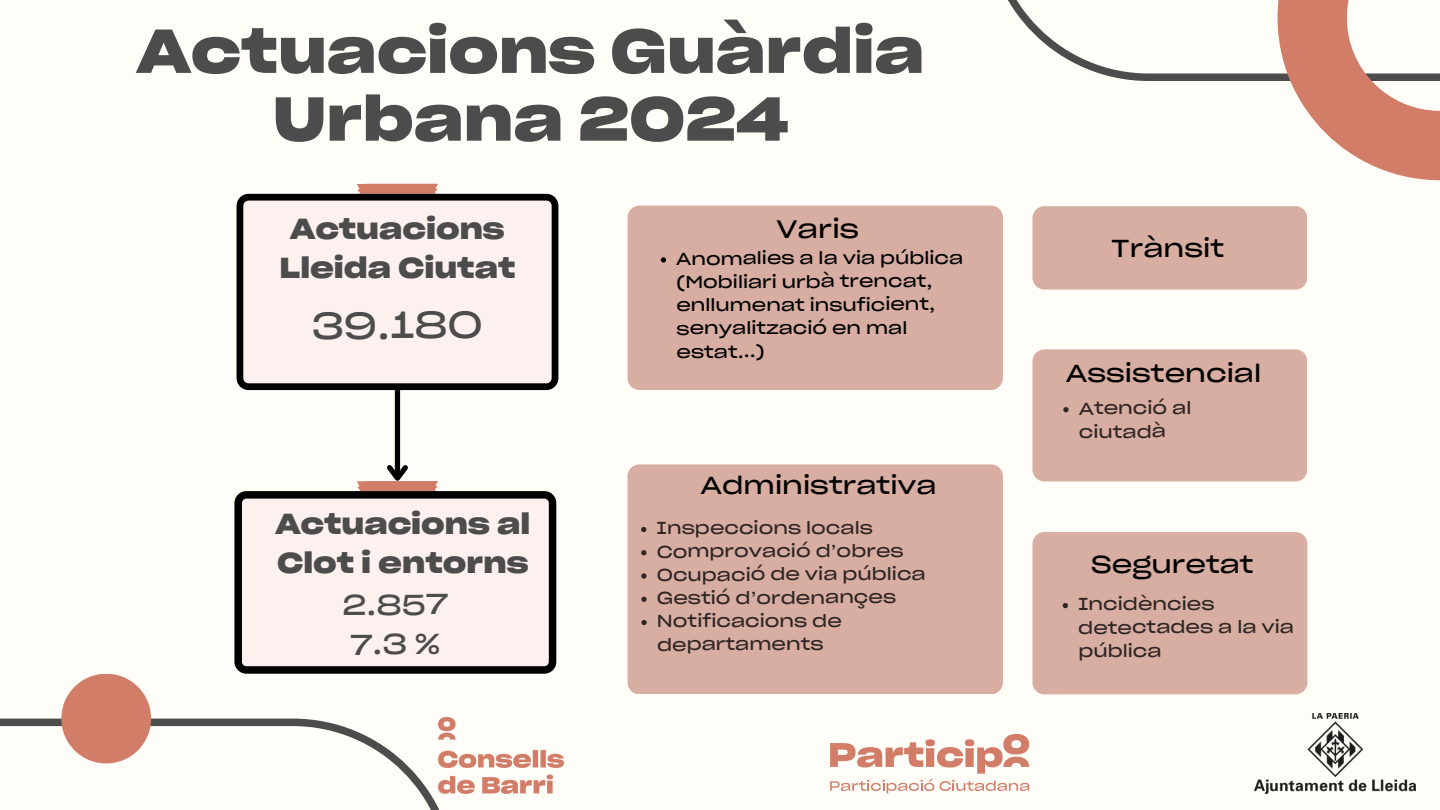
<style>
.page{position:relative;width:1440px;height:810px;background:#fffdf7}
.page>*{position:absolute;margin:0;border:0;box-sizing:border-box;transform-origin:0 0}
.t1{font:60.5px/67.8px "Sharp Grotesk Sm Bold 25";color:#4d4c4c;text-align:center}
.t2{font:37.2px "Sharp Grotesk Book 25";color:#4d4c4c}
.t3{font:28.3px/39.2px "Sharp Grotesk Sm Bold 25";color:#4d4c4c;text-align:center}
.t4{font:28.3px "Sharp Grotesk Book 25";color:#4d4c4c}
.t5{font:24.8px "Sharp Grotesk Book 25";color:#000}
.t6{font:24.2px "Sharp Grotesk Book 25";color:#000}
.t7{font:17px/23.3px "Sharp Grotesk Book 25";letter-spacing:-.005em;color:#2e2524}
.t8{font:17px/23.3px "Sharp Grotesk Book 25";letter-spacing:-.005em;color:#000}
</style>
<div class="page">
<svg style="left:1008px;top:0;width:432px;height:180px"></svg>
<svg style="left:0;top:719px;width:440px;height:91px"></svg>
<div style="left:61px;top:674px;width:90px;height:89px;background:#d27d68;border-radius:50%"></div>
<svg style="left:234px;top:491px;width:322px;height:182px"></svg>
<svg style="left:357px;top:184px;width:81px;height:10px"></svg>
<svg style="left:237px;top:194px;width:321px;height:196px"></svg>
<div style="left:1032px;top:206px;width:275px;height:84px;background:#d7aea1"></div>
<div style="left:395px;top:390px;width:5px;height:88px;background:#000"></div>
<svg style="left:357px;top:460px;width:81px;height:41px"></svg>
<div style="left:1032px;top:349px;width:275px;height:132px;background:#d7aea1"></div>
<div style="left:628px;top:464px;width:375px;height:230px;background:#d7aea1"></div>
<svg style="left:641px;top:527px;width:5px;height:5px"></svg>
<svg style="left:641px;top:550px;width:5px;height:5px"></svg>
<svg style="left:641px;top:573px;width:6px;height:6px"></svg>
<svg style="left:641px;top:597px;width:6px;height:5px"></svg>
<svg style="left:641px;top:620px;width:6px;height:5px"></svg>
<div style="left:1032px;top:532px;width:275px;height:162px;background:#d7aea1"></div>
<div style="left:628px;top:206px;width:375px;height:184px;background:#d7aea1"></div>
<svg style="left:661px;top:257px;width:5px;height:6px"></svg>
<svg style="left:830px;top:734px;width:199px;height:59px"></svg>
<img style="left:438px;top:718px;width:125px;height:76px">
<img style="left:1255px;top:713px;width:160px;height:80px">
<h2 class="t1" style="left:137px;top:17px;width:789px">Actuacions Guàrdia<br>Urbana 2024</h2>
<p class="t3" style="left:280px;top:209px;width:237px">Actuacions<br>Lleida Ciutat</p>
<h1 class="t2" style="left:312px;top:301px;width:173px">39.180</h1>
<p class="t3" style="left:275px;top:504px;width:256px;text-align:left">Actuacions al<br>Clot i entorns</p>
<h3 class="t4" style="left:343px;top:586px;width:107px">2.857</h3>
<p class="t4" style="left:351px;top:626px;width:91px">7.3 %</p>
<p class="t5" style="left:777px;top:213px;width:84px">Varis</p>
<p class="t8" style="left:676px;top:246px;width:289px">Anomalies a la via pública (Mobiliari urbà trencat, enllumenat insuficient, senyalització en mal estat...)</p>
<h5 class="t6" style="left:701px;top:470px;width:238px">Administrativa</h5>
<p class="t7" style="left:657px;top:516px;width:218px">Inspeccions locals</p>
<p class="t7" style="left:657px;top:539px;width:249px">Comprovació d’obres</p>
<h5 class="t7" style="left:657px;top:563px;width:271px">Ocupació de via pública</h5>
<p class="t7" style="left:657px;top:586px;width:241px">Gestió d’ordenançes</p>
<p class="t7" style="left:657px;top:609px;width:187px">Notificacions de departaments</p>
<h5 class="t6" style="left:1111px;top:232px;width:114px">Trànsit</h5>
<p class="t6" style="left:1066px;top:358px;width:197px">Assistencial</p>
<h5 class="t7" style="left:1079px;top:397px;width:114px">Atenció al ciutadà</h5>
<p class="t6" style="left:1091px;top:549px;width:164px">Seguretat</p>
<p class="t7" style="left:1078px;top:592px;width:217px">Incidències detectades a la via pública</p>
</div>
